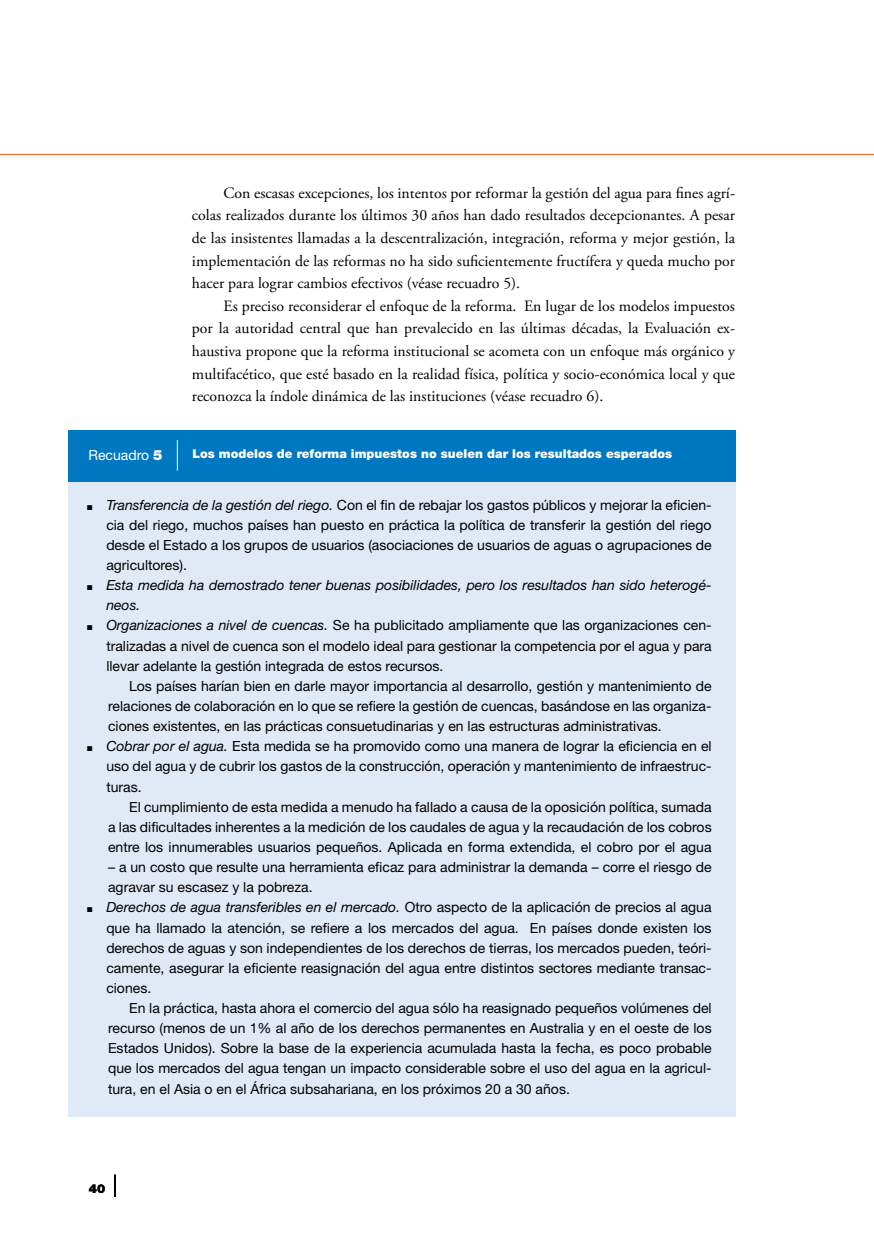
<style>
.page{position:relative;width:874px;height:1241px;background:#fff}
.page>*{position:absolute;margin:0;border:0;box-sizing:border-box;transform-origin:0 0}
.t1{font:15.75px/22.6px "Adobe Garamond Pro";color:#000;text-align:justify}
.t2{font:14px/20.1px "Helvetica Neue";color:#000;text-align:justify}
.t3{font:italic 14px/20.1px "Helvetica Neue";color:#000}
.t4{font:14px "Helvetica Neue";color:#fff}
.t5{font:900 12.25px "Helvetica Neue";color:#fff}
.t6{font:900 12.25px "Helvetica Neue";color:#000}
.s1{font-weight:900}
.s2{font-style:italic}
</style>
<div class="page">
<hr style="left:114px;top:1174px;width:2px;height:22px;background:#000">
<hr style="left:0;top:154px;width:873px;height:1px;background:#f26631">
<div style="left:68px;top:431px;width:667px;height:685px;background:#e0e9f6"></div>
<div style="left:68px;top:430px;width:667px;height:52px;background:#0078c1"></div>
<hr style="left:177px;top:440px;width:1px;height:30px;background:#fff">
<p class="t1" style="left:192px;top:182px;width:544px;text-indent:32px">Con escasas excepciones, los intentos por reformar la gestión del agua para fines agrí&shy;colas realizados durante los últimos 30 años han dado resultados decepcionantes. A pesar de las insistentes llamadas a la descentralización, integración, reforma y mejor gestión, la implementación de las reformas no ha sido suficientemente fructífera y queda mucho por hacer para lograr cambios efectivos (véase recuadro 5).</p>
<p class="t1" style="left:192px;top:295px;width:544px;text-indent:32px">Es preciso reconsiderar el enfoque de la reforma. En lugar de los modelos impuestos por la autoridad central que han prevalecido en las últimas décadas, la Evaluación ex&shy;haustiva propone que la reforma institucional se acometa con un enfoque más orgánico y multifacético, que esté basado en la realidad física, política y socio-económica local y que reconozca la índole dinámica de las instituciones (véase recuadro 6).</p>
<p class="t4" style="left:88px;top:446px;width:75px">Recuadro <span class="s1">5</span></p>
<p class="t5" style="left:192px;top:446px;width:481px">Los modelos de reforma impuestos no suelen dar los resultados esperados</p>
<p class="t2" style="left:106px;top:494px;width:606px;text-indent:-19px">■ <span class="s2">Transferencia de la gestión del riego.</span> Con el fin de rebajar los gastos públicos y mejorar la eficien&shy;cia del riego, muchos países han puesto en práctica la política de transferir la gestión del riego desde el Estado a los grupos de usuarios (asociaciones de usuarios de aguas o agrupaciones de agricultores).</p>
<p class="t3" style="left:106px;top:574px;width:606px;text-indent:-19px">■ Esta medida ha demostrado tener buenas posibilidades, pero los resultados han sido heterogé&shy;neos.</p>
<p class="t2" style="left:106px;top:615px;width:606px;text-indent:-19px">■ <span class="s2">Organizaciones a nivel de cuencas.</span> Se ha publicitado ampliamente que las organizaciones cen&shy;tralizadas a nivel de cuenca son el modelo ideal para gestionar la competencia por el agua y para llevar adelante la gestión integrada de estos recursos.</p>
<p class="t2" style="left:108px;top:675px;width:604px;text-indent:21px">Los países harían bien en darle mayor importancia al desarrollo, gestión y mantenimiento de relaciones de colaboración en lo que se refiere la gestión de cuencas, basándose en las organiza&shy;ciones existentes, en las prácticas consuetudinarias y en las estructuras administrativas.</p>
<p class="t2" style="left:106px;top:736px;width:606px;text-indent:-19px">■ <span class="s2">Cobrar por el agua.</span> Esta medida se ha promovido como una manera de lograr la eficiencia en el uso del agua y de cubrir los gastos de la construcción, operación y mantenimiento de infraestruc&shy;turas.</p>
<p class="t2" style="left:108px;top:796px;width:604px;text-indent:21px">El cumplimiento de esta medida a menudo ha fallado a causa de la oposición política, sumada a las dificultades inherentes a la medición de los caudales de agua y la recaudación de los cobros entre los innumerables usuarios pequeños. Aplicada en forma extendida, el cobro por el agua</p>
<p class="t2" style="left:108px;top:856px;width:604px">– a un costo que resulte una herramienta eficaz para administrar la demanda – corre el riesgo de agravar su escasez y la pobreza.</p>
<p class="t2" style="left:106px;top:897px;width:606px;text-indent:-19px">■ <span class="s2">Derechos de agua transferibles en el mercado.</span> Otro aspecto de la aplicación de precios al agua que ha llamado la atención, se refiere a los mercados del agua. En países donde existen los derechos de aguas y son independientes de los derechos de tierras, los mercados pueden, teóri&shy;camente, asegurar la eficiente reasignación del agua entre distintos sectores mediante transac&shy;ciones.</p>
<p class="t2" style="left:108px;top:997px;width:604px;text-indent:21px">En la práctica, hasta ahora el comercio del agua sólo ha reasignado pequeños volúmenes del recurso (menos de un 1% al año de los derechos permanentes en Australia y en el oeste de los Estados Unidos). Sobre la base de la experiencia acumulada hasta la fecha, es poco probable que los mercados del agua tengan un impacto considerable sobre el uso del agua en la agricul&shy;tura, en el Asia o en el África subsahariana, en los próximos 20 a 30 años.</p>
<p class="t6" style="left:89px;top:1181px;width:18px">40</p>
</div>
